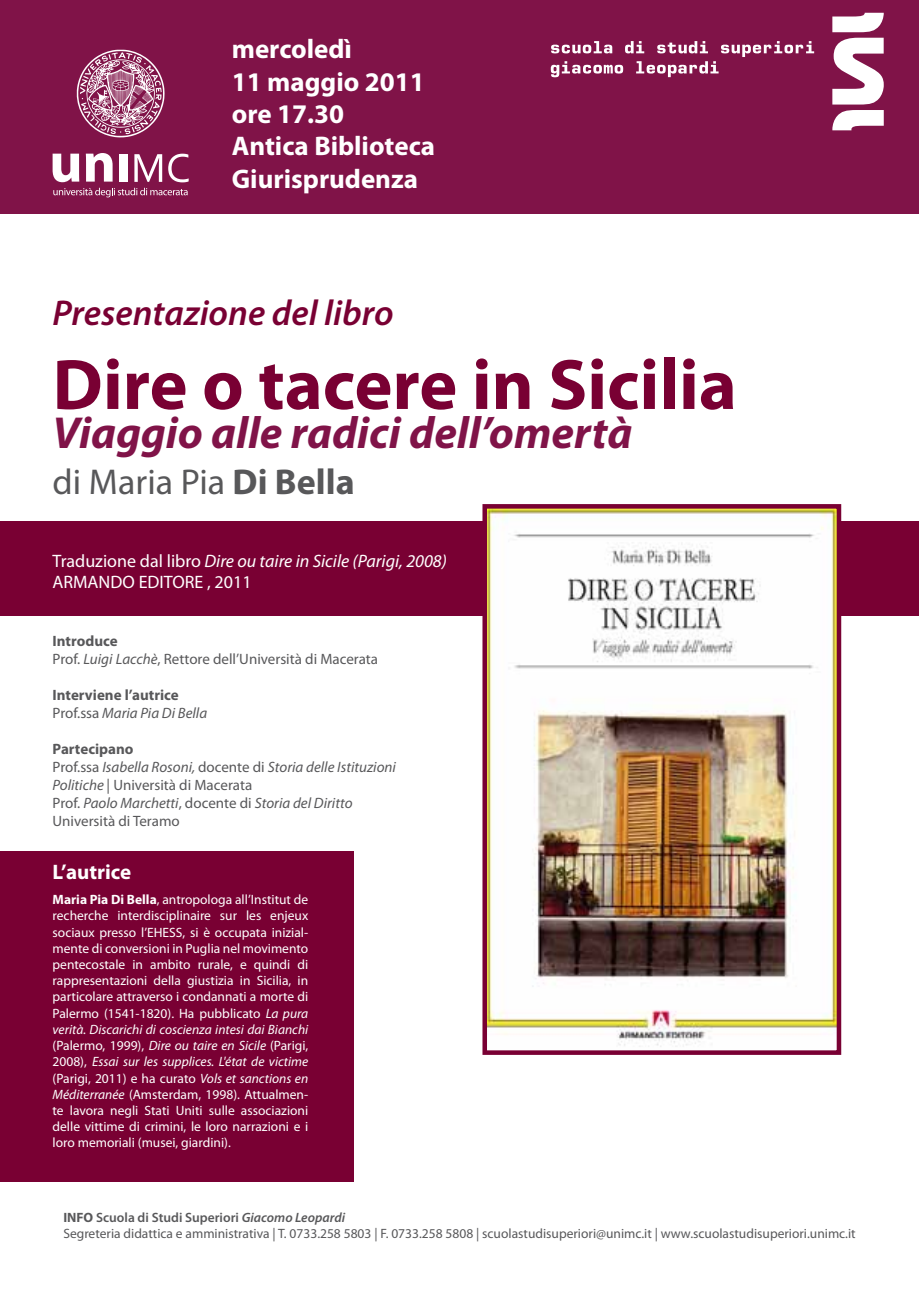
<style>
.page{position:relative;width:919px;height:1289px;background:#fff}
.page>*{position:absolute;margin:0;border:0;box-sizing:border-box;transform-origin:0 0}
.t1{font:700 72px "Myriad Pro";color:#790033}
.t2{font:italic 700 45px "Myriad Pro";color:#801348}
.t3{font:italic 600 36px "Myriad Pro";color:#790033}
.t4{font:36px "Myriad Pro";color:#58585a}
.t5{font:700 27px/32.4px "Myriad Pro";color:#fff}
.t6{font:700 21px "Myriad Pro";color:#fff}
.t7{font:18px/21.6px "Myriad Pro";color:#fff}
.t8{font:italic 15px/18px "Myriad Pro";color:#58585a}
.t9{font:15px/18px "Myriad Pro";color:#58585a}
.t10{font:700 15px/18px "Myriad Pro";color:#58585a}
.t11{font:13.5px/16.2px "Myriad Pro";color:#fff;text-align:justify}
.t12{font:13.5px/16.2px "Myriad Pro";color:#58585a}
.s1{font-weight:700}
.s2{font-style:italic}
.s3{font-weight:400}
.s4{font-weight:400;font-style:italic}
.s5{font-weight:700;font-style:normal}
.s6{font-style:normal}
.s7{font-weight:600}
.s8{font-weight:600;font-style:italic}
</style>
<div class="page">
<div style="left:0;top:521px;width:918px;height:95px;background:#790033"></div>
<img style="left:488px;top:510px;width:347px;height:537px">
<div style="left:482px;top:504px;width:359px;height:550px;border:5px solid #790033"></div>
<div style="left:0;top:0;width:918px;height:213px;background:#801348"></div>
<svg style="left:76px;top:50px;width:88px;height:88px"></svg>
<svg style="left:53px;top:154px;width:26px;height:28px"></svg>
<svg style="left:86px;top:153px;width:27px;height:29px"></svg>
<div style="left:120px;top:154px;width:8px;height:28px;background:#fff"></div>
<svg style="left:134px;top:154px;width:28px;height:28px"></svg>
<svg style="left:168px;top:154px;width:21px;height:28px"></svg>
<svg style="left:53px;top:188px;width:135px;height:9px"></svg>
<svg style="left:832px;top:13px;width:51px;height:19px"></svg>
<svg style="left:832px;top:38px;width:51px;height:92px"></svg>
<svg style="left:550px;top:41px;width:264px;height:36px"></svg>
<div style="left:0;top:851px;width:353px;height:330px;background:#790033"></div>
<h3 class="t5" style="left:232px;top:32px;width:205px">mercoledì<br>11 maggio 2011 ore 17.30<br>Antica Biblioteca<br>Giurisprudenza</h3>
<h3 class="t3" style="left:53px;top:290px;width:342px">Presentazione del libro</h3>
<h1 class="t1" style="left:53px;top:338px;width:685px">Dire o tacere in Sicilia</h1>
<h2 class="t2" style="left:53px;top:403px;width:581px">Viaggio alle radici dell’omertà</h2>
<h3 class="t4" style="left:53px;top:459px;width:303px">di Maria Pia <span class="s1">Di Bella</span></h3>
<h3 class="t7" style="left:53px;top:549px;width:396px">Traduzione dal libro <span class="s2">Dire ou taire in Sicile (Parigi, 2008)<br></span>ARMANDO EDITORE , 2011</h3>
<p class="t9" style="left:53px;top:631px;width:327px"><span class="s1">Introduce<br></span>Prof. <span class="s2">Luigi Lacchè</span>, Rettore dell’Università di Macerata</p>
<p class="t10" style="left:53px;top:685px;width:156px">Interviene l’autrice<br><span class="s3">Prof.ssa</span> <span class="s4">Maria Pia Di Bella</span></p>
<p class="t8" style="left:53px;top:739px;width:345px"><span class="s5">Partecipano<br></span><span class="s6">Prof.ssa</span> Isabella Rosoni, <span class="s6">docente di</span> Storia delle Istituzioni Politiche <span class="s6">| Università di Macerata<br>Prof.</span> Paolo Marchetti<span class="s6">, docente di</span> Storia del Diritto <span class="s6">Università di Teramo</span></p>
<h3 class="t6" style="left:53px;top:857px;width:80px">L’autrice</h3>
<p class="t11" style="left:53px;top:891px;width:257px"><span class="s1">Maria Pia Di Bella</span>, antropologa all’Institut de recherche interdisciplinaire sur les enjeux sociaux presso l’EHESS, si è occupata inizial&shy;mente di conversioni in Puglia nel movimento pentecostale in ambito rurale, e quindi di rappresentazioni della giustizia in Sicilia, in particolare attraverso i condannati a morte di Palermo (1541-1820). Ha pubblicato <span class="s2">La pura verità. Discarichi di coscienza intesi dai Bianchi </span>(Palermo, 1999), <span class="s2">Dire ou taire en Sicile</span> (Parigi, 2008), <span class="s2">Essai sur les supplices. L'état de victime </span>(Parigi, 2011) e ha curato <span class="s2">Vols et sanctions en Méditerranée</span> (Amsterdam, 1998). Attualmen&shy;te lavora negli Stati Uniti sulle associazioni delle vittime di crimini, le loro narrazioni e i loro memoriali (musei, giardini).</p>
<p class="t12" style="left:63px;top:1208px;width:793px"><span class="s1">INFO</span> <span class="s7">Scuola di Studi Superiori</span> <span class="s8">Giacomo Leopardi<br></span>Segreteria didattica e amministrativa | T. 0733.258 5803 | F. 0733.258 5808 | scuolastudisuperiori@unimc.it | www.scuolastudisuperiori.unimc.it</p>
</div>
